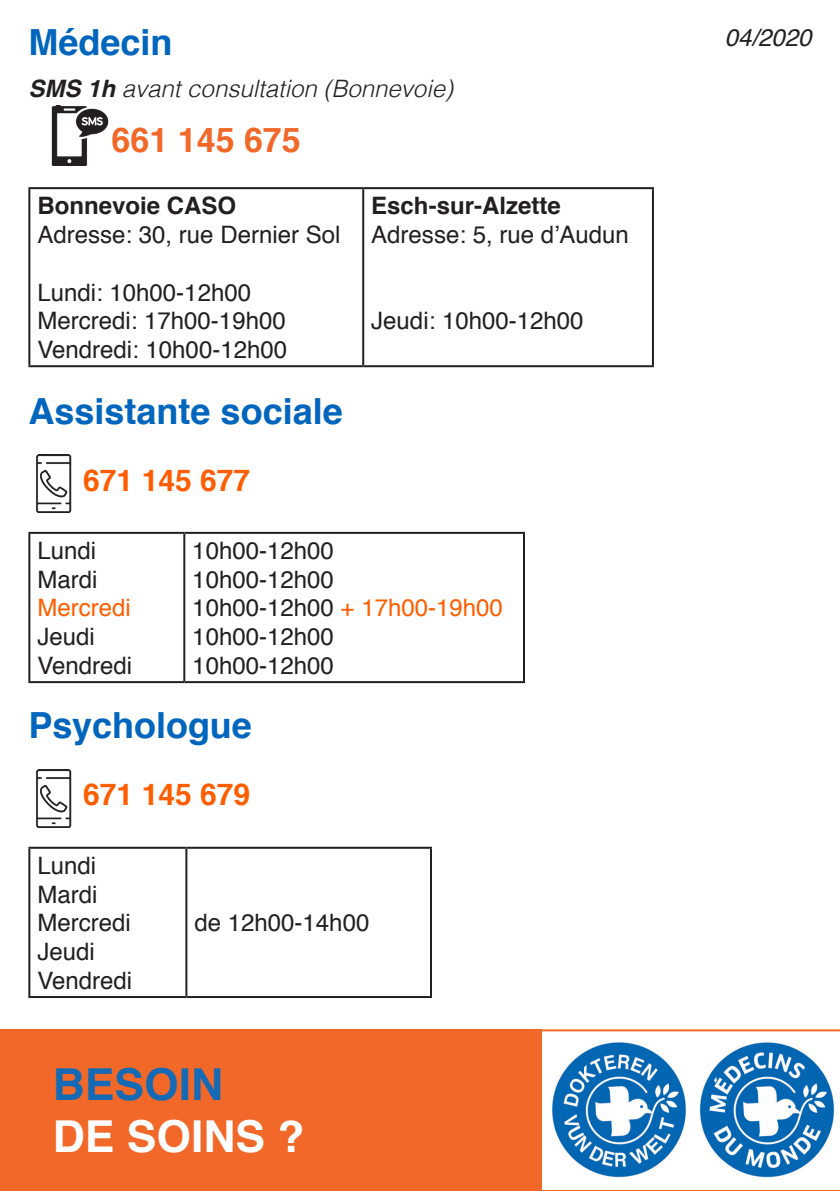
<style>
.page{position:relative;width:840px;height:1191px;background:#fff}
.page>*{position:absolute;margin:0;border:0;box-sizing:border-box;transform-origin:0 0}
.t1{font:700 44px "Helvetica";color:#fff}
.t2{font:700 44px "Helvetica";color:#156ab5}
.t3{font:700 36px "Helvetica";color:#0065bd}
.t4{font:700 34px "Helvetica";color:#f26828}
.t5{font:700 30px "Helvetica";color:#fe5e00}
.t6{font:24px "Helvetica";color:#231f20}
.t7{font:italic 300 24px "Helvetica";color:#231f20}
.t8{font:24px "Helvetica";color:#fe5e00}
.t9{font:700 24px "Helvetica";color:#231f20}
.t10{font:italic 24px "Helvetica";color:#231f20}
.s1{font-weight:700}
.s2{color:#231f20}
</style>
<div class="page">
<hr style="left:183px;top:534px;width:2px;height:147px;background:#231f20">
<hr style="left:28px;top:532px;width:156px;height:2px;background:#231f20">
<hr style="left:28px;top:534px;width:2px;height:147px;background:#231f20">
<hr style="left:184px;top:532px;width:340px;height:2px;background:#231f20">
<hr style="left:522px;top:534px;width:2px;height:147px;background:#231f20">
<hr style="left:28px;top:681px;width:156px;height:2px;background:#231f20">
<hr style="left:184px;top:681px;width:340px;height:2px;background:#231f20">
<hr style="left:185px;top:848px;width:2px;height:148px;background:#231f20">
<hr style="left:28px;top:846px;width:158px;height:2px;background:#231f20">
<hr style="left:28px;top:848px;width:2px;height:148px;background:#231f20">
<hr style="left:186px;top:846px;width:246px;height:2px;background:#231f20">
<hr style="left:430px;top:848px;width:2px;height:148px;background:#231f20">
<hr style="left:28px;top:996px;width:158px;height:2px;background:#231f20">
<hr style="left:186px;top:996px;width:246px;height:2px;background:#231f20">
<img style="left:51px;top:105px;width:58px;height:61px">
<hr style="left:28px;top:187px;width:335px;height:2px;background:#231f20">
<hr style="left:28px;top:189px;width:2px;height:176px;background:#231f20">
<hr style="left:363px;top:187px;width:290px;height:2px;background:#231f20">
<hr style="left:362px;top:189px;width:2px;height:176px;background:#231f20">
<hr style="left:651px;top:189px;width:2px;height:176px;background:#231f20">
<hr style="left:28px;top:365px;width:335px;height:2px;background:#231f20">
<hr style="left:363px;top:365px;width:290px;height:2px;background:#231f20">
<img style="left:36px;top:769px;width:36px;height:58px">
<img style="left:36px;top:455px;width:36px;height:57px">
<svg style="left:541px;top:1029px;width:298px;height:162px"></svg>
<div style="left:0;top:1029px;width:541px;height:162px;background:#f26828"></div>
<img style="left:698px;top:1037px;width:141px;height:146px">
<img style="left:549px;top:1037px;width:143px;height:146px">
<p class="t3" style="left:28px;top:14px;width:146px">Médecin</p>
<p class="t7" style="left:28px;top:68px;width:426px"><span class="s1">SMS 1h</span> avant consultation (Bonnevoie)</p>
<p class="t4" style="left:111px;top:112px;width:191px">661 145 675</p>
<p class="t9" style="left:37px;top:186px;width:200px">Bonnevoie CASO</p>
<p class="t6" style="left:37px;top:216px;width:304px">Adresse: 30, rue Dernier Sol</p>
<p class="t6" style="left:37px;top:274px;width:215px">Lundi: 10h00-12h00</p>
<p class="t6" style="left:37px;top:302px;width:250px">Mercredi: 17h00-19h00</p>
<p class="t6" style="left:37px;top:331px;width:251px">Vendredi: 10h00-12h00</p>
<p class="t3" style="left:28px;top:382px;width:316px">Assistante sociale</p>
<p class="t5" style="left:83px;top:456px;width:168px">671 145 677</p>
<p class="t9" style="left:371px;top:186px;width:191px">Esch-sur-Alzette</p>
<p class="t6" style="left:371px;top:216px;width:259px">Adresse: 5, rue d’Audun</p>
<p class="t6" style="left:371px;top:302px;width:214px">Jeudi: 10h00-12h00</p>
<p class="t6" style="left:37px;top:532px;width:60px">Lundi</p>
<p class="t6" style="left:37px;top:561px;width:62px">Mardi</p>
<p class="t8" style="left:37px;top:589px;width:95px">Mercredi</p>
<p class="t6" style="left:37px;top:618px;width:59px">Jeudi</p>
<p class="t6" style="left:37px;top:647px;width:96px">Vendredi</p>
<p class="t6" style="left:192px;top:532px;width:143px">10h00-12h00</p>
<p class="t6" style="left:192px;top:561px;width:143px">10h00-12h00</p>
<p class="t8" style="left:192px;top:589px;width:312px"><span class="s2">10h00-12h00</span> + 17h00-19h00</p>
<p class="t6" style="left:192px;top:618px;width:143px">10h00-12h00</p>
<p class="t6" style="left:192px;top:647px;width:143px">10h00-12h00</p>
<p class="t3" style="left:28px;top:696px;width:225px">Psychologue</p>
<p class="t5" style="left:83px;top:770px;width:168px">671 145 679</p>
<p class="t6" style="left:37px;top:847px;width:60px">Lundi</p>
<p class="t6" style="left:37px;top:875px;width:62px">Mardi</p>
<p class="t6" style="left:37px;top:904px;width:95px">Mercredi</p>
<p class="t6" style="left:37px;top:933px;width:59px">Jeudi</p>
<p class="t6" style="left:37px;top:962px;width:96px">Vendredi</p>
<p class="t6" style="left:194px;top:904px;width:176px">de 12h00-14h00</p>
<h1 class="t2" style="left:53px;top:1049px;width:172px">BESOIN</h1>
<h1 class="t1" style="left:53px;top:1101px;width:253px">DE SOINS ?</h1>
<p class="t10" style="left:724px;top:19px;width:88px">04/2020</p>
</div>
